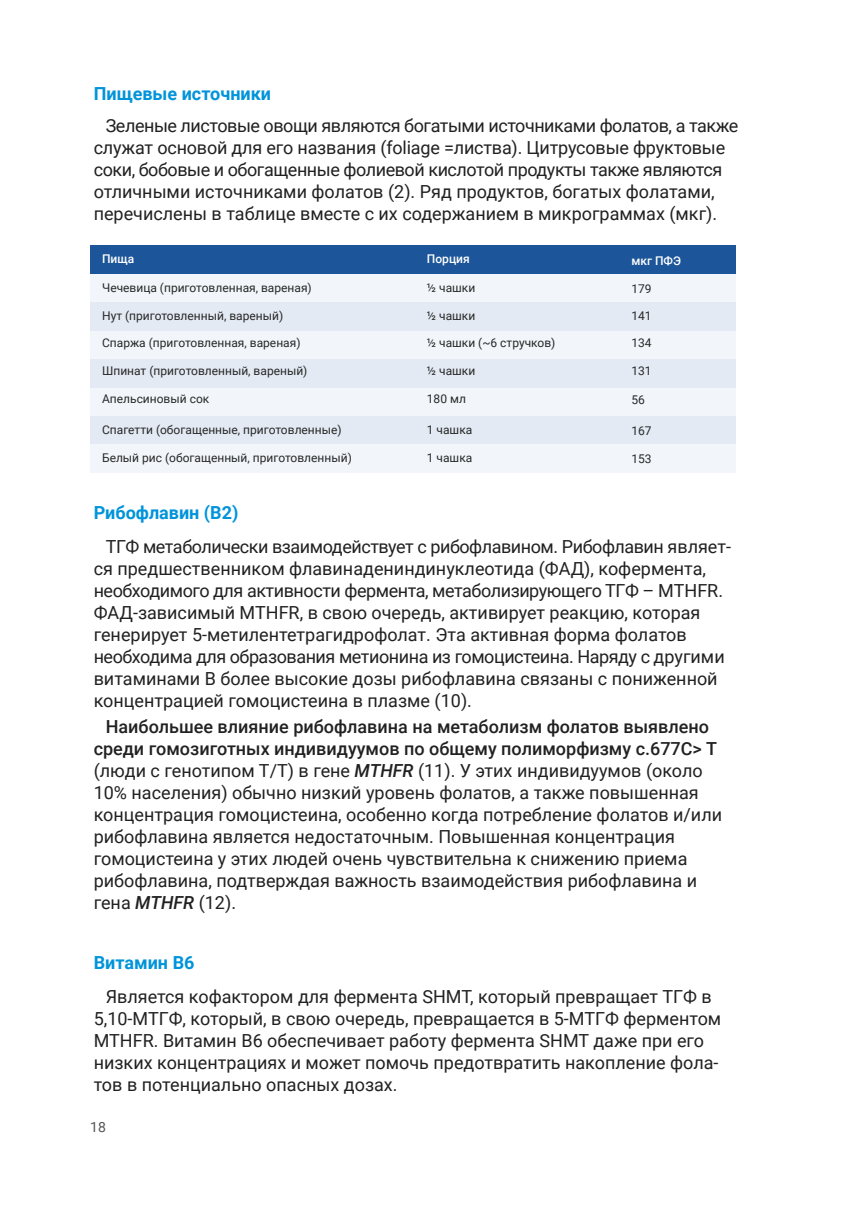
<style>
.page{position:relative;width:862px;height:1214px;background:#fff}
.page>*{position:absolute;margin:0;border:0;box-sizing:border-box;transform-origin:0 0}
.t1{font:18px/22px "Roboto";color:#212121}
.t2{font:700 18px "Roboto";color:#0094da}
.t3{font:14px "Roboto";color:#545454}
.t4{font:12px "Roboto";color:#272727}
.t5{font:500 12px "Roboto";color:#fff}
.s1{font-weight:500}
.s2{font-weight:500;font-style:italic}
</style>
<div class="page">
<div style="left:90px;top:245px;width:645px;height:29px;background:#1c5599"></div>
<div style="left:90px;top:274px;width:350px;height:29px;background:#f2f6fa"></div>
<div style="left:440px;top:274px;width:177px;height:29px;background:#f2f6fa"></div>
<div style="left:616px;top:274px;width:119px;height:29px;background:#f2f6fa"></div>
<div style="left:90px;top:303px;width:350px;height:28px;background:#e3eaf3"></div>
<div style="left:440px;top:303px;width:177px;height:28px;background:#e3eaf3"></div>
<div style="left:616px;top:303px;width:119px;height:28px;background:#e3eaf3"></div>
<div style="left:90px;top:331px;width:350px;height:28px;background:#f2f6fa"></div>
<div style="left:440px;top:331px;width:180px;height:28px;background:#f2f6fa"></div>
<div style="left:616px;top:331px;width:119px;height:28px;background:#f2f6fa"></div>
<div style="left:90px;top:359px;width:350px;height:29px;background:#e3eaf3"></div>
<div style="left:440px;top:359px;width:177px;height:29px;background:#e3eaf3"></div>
<div style="left:616px;top:359px;width:119px;height:29px;background:#e3eaf3"></div>
<div style="left:90px;top:388px;width:350px;height:28px;background:#f2f6fa"></div>
<div style="left:440px;top:388px;width:177px;height:28px;background:#f2f6fa"></div>
<div style="left:616px;top:388px;width:119px;height:28px;background:#f2f6fa"></div>
<div style="left:90px;top:416px;width:350px;height:28px;background:#e3eaf3"></div>
<div style="left:440px;top:416px;width:177px;height:28px;background:#e3eaf3"></div>
<div style="left:616px;top:416px;width:119px;height:28px;background:#e3eaf3"></div>
<div style="left:90px;top:444px;width:350px;height:29px;background:#f2f6fa"></div>
<div style="left:440px;top:444px;width:177px;height:29px;background:#f2f6fa"></div>
<div style="left:616px;top:444px;width:119px;height:29px;background:#f2f6fa"></div>
<p class="t2" style="left:94px;top:81px;width:179px">Пищевые источники</p>
<p class="t1" style="left:94px;top:114px;width:646px;text-indent:12px">Зеленые листовые овощи являются богатыми источниками фолатов, а также служат основой для его названия (foliage =листва). Цитрусовые фруктовые соки, бобовые и обогащенные фолиевой кислотой продукты также являются отличными источниками фолатов (2). Ряд продуктов, богатых фолатами, перечислены в таблице вместе с их содержанием в микрограммах (мкг).</p>
<p class="t5" style="left:102px;top:250px;width:34px">Пища</p>
<p class="t5" style="left:427px;top:250px;width:44px">Порция</p>
<p class="t5" style="left:631px;top:252px;width:51px">мкг ПФЭ</p>
<p class="t4" style="left:427px;top:279px;width:50px">½ чашки</p>
<p class="t4" style="left:427px;top:307px;width:50px">½ чашки</p>
<p class="t4" style="left:427px;top:334px;width:130px">½ чашки (~6 стручков)</p>
<p class="t4" style="left:427px;top:362px;width:50px">½ чашки</p>
<p class="t4" style="left:427px;top:391px;width:41px">180 мл</p>
<p class="t4" style="left:427px;top:421px;width:47px">1 чашка</p>
<p class="t4" style="left:427px;top:449px;width:47px">1 чашка</p>
<p class="t4" style="left:102px;top:279px;width:211px">Чечевица (приготовленная, вареная)</p>
<p class="t4" style="left:102px;top:307px;width:183px">Нут (приготовленный, вареный)</p>
<p class="t4" style="left:102px;top:334px;width:200px">Спаржа (приготовленная, вареная)</p>
<p class="t4" style="left:102px;top:362px;width:207px">Шпинат (приготовленный, вареный)</p>
<p class="t4" style="left:102px;top:391px;width:109px">Апельсиновый сок</p>
<p class="t4" style="left:102px;top:421px;width:241px">Спагетти (обогащенные, приготовленные)</p>
<p class="t4" style="left:102px;top:449px;width:251px">Белый рис (обогащенный, приготовленный)</p>
<p class="t4" style="left:631px;top:280px;width:22px">179</p>
<p class="t4" style="left:631px;top:307px;width:22px">141</p>
<p class="t4" style="left:631px;top:334px;width:22px">134</p>
<p class="t4" style="left:631px;top:362px;width:22px">131</p>
<p class="t4" style="left:631px;top:391px;width:15px">56</p>
<p class="t4" style="left:631px;top:422px;width:22px">167</p>
<p class="t4" style="left:631px;top:450px;width:22px">153</p>
<p class="t2" style="left:94px;top:500px;width:146px">Рибофлавин (В2)</p>
<p class="t1" style="left:94px;top:534px;width:639px;text-indent:12px">ТГФ метаболически взаимодействует с рибофлавином. Рибофлавин являет&shy;ся предшественником флавинадениндинуклеотида (ФАД), кофермента, необходимого для активности фермента, метаболизирующего ТГФ – MTHFR.<br>ФАД-зависимый MTHFR, в свою очередь, активирует реакцию, которая генерирует 5-метилентетрагидрофолат. Эта активная форма фолатов необходима для образования метионина из гомоцистеина. Наряду с другими витаминами В более высокие дозы рибофлавина связаны с пониженной концентрацией гомоцистеина в плазме (10).</p>
<p class="t1" style="left:94px;top:714px;width:630px;text-indent:12px"><span class="s1">Наибольшее влияние рибофлавина на метаболизм фолатов выявлено среди гомозиготных индивидуумов по общему полиморфизму c.677C&gt; T </span>(люди с генотипом Т/Т) в гене <span class="s2">MTHFR</span> (11). У этих индивидуумов (около 10% населения) обычно низкий уровень фолатов, а также повышенная концентрация гомоцистеина, особенно когда потребление фолатов и/или рибофлавина является недостаточным. Повышенная концентрация гомоцистеина у этих людей очень чувствительна к снижению приема рибофлавина, подтверждая важность взаимодействия рибофлавина и гена <span class="s2">MTHFR</span> (12).</p>
<p class="t2" style="left:94px;top:949px;width:102px">Витамин B6</p>
<p class="t1" style="left:94px;top:984px;width:629px;text-indent:12px">Является кофактором для фермента SHMT, который превращает ТГФ в 5,10-МТГФ, который, в свою очередь, превращается в 5-МТГФ ферментом MTHFR. Витамин B6 обеспечивает работу фермента SHMT даже при его низких концентрациях и может помочь предотвратить накопление фола&shy;тов в потенциально опасных дозах.</p>
<p class="t3" style="left:90px;top:1117px;width:17px">18</p>
</div>
